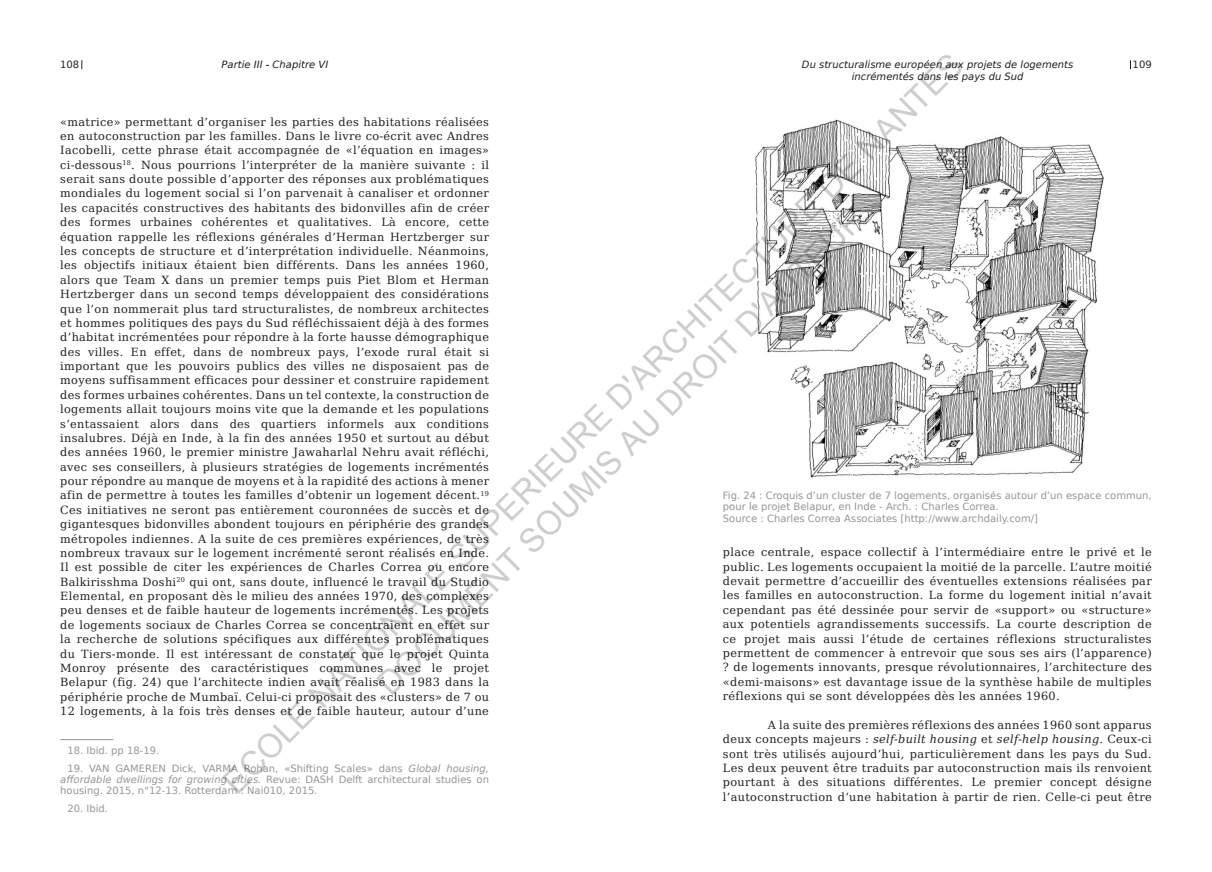
<style>
.page{position:relative;width:1212px;height:872px;background:#fff}
.page>*{position:absolute;margin:0;border:0;box-sizing:border-box;transform-origin:0 0}
.t1{font:33.12px/39.6px "Arial";color:rgb(0 0 0/.2);text-align:center}
.Texte_courant{font:11.25px/14.4px "DejaVu Serif";letter-spacing:.03em;color:#231f20;text-align:justify}
.Notes_de_bas_de_page{font:10px/11.2px "DejaVu Sans";color:#969696;text-align:justify}
.Légendes{font:10px/11.2px "DejaVu Sans";color:#969696}
.t2{font:italic 10px "DejaVu Sans";color:#231f20}
.t3{font:10px "DejaVu Sans";color:#231f20}
.s1{font-style:italic}
</style>
<div class="page">
<hr style="left:60px;top:739px;width:53px;height:1px;background:#969696">
<img style="left:755px;top:119px;width:349px;height:359px">
<h1 class="t1" style="left:215px;top:773px;width:1031px;rotate:-45deg">ECOLE NATIONALE SUPERIEURE D'ARCHITECTURE DE NANTES<br>DOCUMENT SOUMIS AU DROIT D'AUTEUR</h1>
<p class="t3" style="left:60px;top:56px;width:21px">108</p>
<p class="t2" style="left:221px;top:57px;width:108px">Partie III - Chapitre VI</p>
<p class="t2" style="left:802px;top:57px;width:273px">Du structuralisme européen aux projets de logements</p>
<p class="t3" style="left:1132px;top:56px;width:21px">109</p>
<p class="t2" style="left:852px;top:69px;width:173px">incrémentés dans les pays du Sud</p>
<p class="Texte_courant" style="left:60px;top:114px;width:430px">«matrice» permettant d’organiser les parties des habitations réalisées en autoconstruction par les familles. Dans le livre co-écrit avec Andres Iacobelli, cette phrase était accompagnée de «l’équation en images» ci-dessous<sup>18</sup>. Nous pourrions l’interpréter de la manière suivante : il serait sans doute possible d’apporter des réponses aux problématiques mondiales du logement social si l’on parvenait à canaliser et ordonner les capacités constructives des habitants des bidonvilles afin de créer des formes urbaines cohérentes et qualitatives. Là encore, cette équation rappelle les réflexions générales d’Herman Hertzberger sur les concepts de structure et d’interprétation individuelle. Néanmoins, les objectifs initiaux étaient bien différents. Dans les années 1960, alors que Team X dans un premier temps puis Piet Blom et Herman Hertzberger dans un second temps développaient des considérations que l’on nommerait plus tard structuralistes, de nombreux architectes et hommes politiques des pays du Sud réfléchissaient déjà à des formes d’habitat incrémentées pour répondre à la forte hausse démographique des villes. En effet, dans de nombreux pays, l’exode rural était si important que les pouvoirs publics des villes ne disposaient pas de moyens suffisamment efficaces pour dessiner et construire rapidement des formes urbaines cohérentes. Dans un tel contexte, la construction de logements allait toujours moins vite que la demande et les populations s’entassaient alors dans des quartiers informels aux conditions insalubres. Déjà en Inde, à la fin des années 1950 et surtout au début des années 1960, le premier ministre Jawaharlal Nehru avait réfléchi, avec ses conseillers, à plusieurs stratégies de logements incrémentés pour répondre au manque de moyens et à la rapidité des actions à mener afin de permettre à toutes les familles d’obtenir un logement décent.<sup>19<br></sup>Ces initiatives ne seront pas entièrement couronnées de succès et de gigantesques bidonvilles abondent toujours en périphérie des grandes métropoles indiennes. A la suite de ces premières expériences, de très nombreux travaux sur le logement incrémenté seront réalisés en Inde.<br>Il est possible de citer les expériences de Charles Correa ou encore Balkirisshma Doshi<sup>20</sup> qui ont, sans doute, influencé le travail du Studio Elemental, en proposant dès le milieu des années 1970, des complexes peu denses et de faible hauteur de logements incrémentés. Les projets de logements sociaux de Charles Correa se concentraient en effet sur la recherche de solutions spécifiques aux différentes problématiques du Tiers-monde. Il est intéressant de constater que le projet Quinta Monroy présente des caractéristiques communes avec le projet Belapur (fig. 24) que l’architecte indien avait réalisé en 1983 dans la périphérie proche de Mumbaï. Celui-ci proposait des «clusters» de 7 ou 12 logements, à la fois très denses et de faible hauteur, autour d’une</p>
<p class="Notes_de_bas_de_page" style="left:67px;top:744px;width:93px">18. Ibid. pp 18-19.</p>
<p class="Notes_de_bas_de_page" style="left:60px;top:762px;width:430px;text-indent:7px">19. VAN GAMEREN Dick, VARMA Rohan, «Shifting Scales» dans <span class="s1">Global housing, affordable dwellings for growing cities.</span> Revue: DASH Delft architectural studies on housing. 2015, n°12-13. Rotterdam : Nai010, 2015<span class="s1">.</span></p>
<p class="Notes_de_bas_de_page" style="left:67px;top:802px;width:42px">20. Ibid.</p>
<p class="Légendes" style="left:723px;top:490px;width:430px">Fig. 24 : Croquis d’un cluster de 7 logements, organisés autour d’un espace commun, pour le projet Belapur, en Inde - Arch. : Charles Correa.</p>
<p class="Légendes" style="left:723px;top:512px;width:317px">Source : Charles Correa Associates [http://www.archdaily.com/]</p>
<p class="Texte_courant" style="left:723px;top:545px;width:430px">place centrale, espace collectif à l’intermédiaire entre le privé et le public. Les logements occupaient la moitié de la parcelle. L’autre moitié devait permettre d’accueillir des éventuelles extensions réalisées par les familles en autoconstruction. La forme du logement initial n’avait cependant pas été dessinée pour servir de «support» ou «structure» aux potentiels agrandissements successifs. La courte description de ce projet mais aussi l’étude de certaines réflexions structuralistes permettent de commencer à entrevoir que sous ses airs (l’apparence) ? de logements innovants, presque révolutionnaires, l’architecture des «demi-maisons» est davantage issue de la synthèse habile de multiples réflexions qui se sont développées dès les années 1960.</p>
<p class="Texte_courant" style="left:723px;top:717px;width:430px;text-indent:45px">A la suite des premières réflexions des années 1960 sont apparus deux concepts majeurs : <span class="s1">self-built housing</span> et <span class="s1">self-help housing</span>. Ceux-ci sont très utilisés aujourd’hui, particulièrement dans les pays du Sud.<br>Les deux peuvent être traduits par autoconstruction mais ils renvoient pourtant à des situations différentes. Le premier concept désigne l’autoconstruction d’une habitation à partir de rien. Celle-ci peut être</p>
</div>
